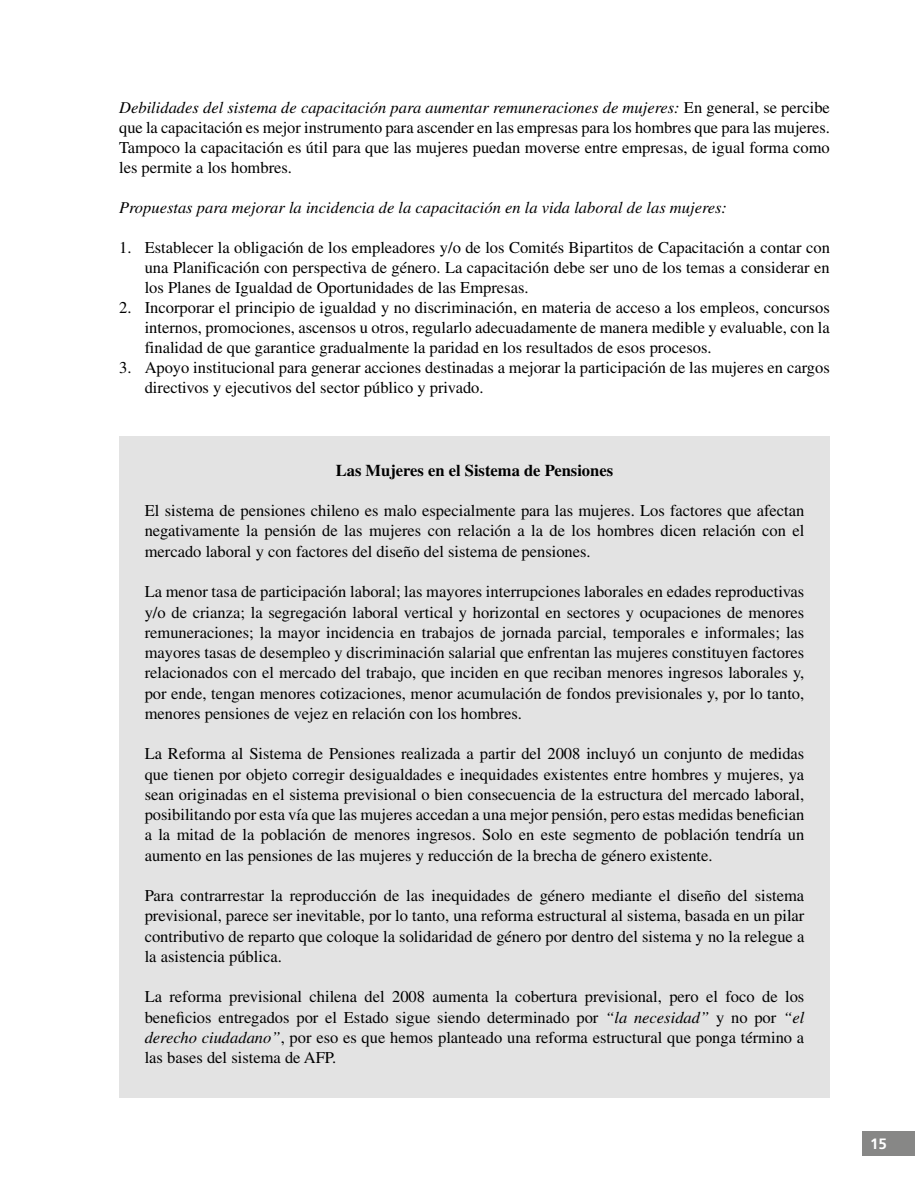
<style>
.page{position:relative;width:915px;height:1191px;background:#fff}
.page>*{position:absolute;margin:0;border:0;box-sizing:border-box;transform-origin:0 0}
.t1{font:16.5px/20.2px "Times LT Std";color:#000;text-align:justify}
.t2{font:italic 16.5px "Times LT Std";color:#000}
.t3{font:700 16.5px "Times LT Std";color:#000}
.t4{font:700 15px "Frutiger LT Std";color:#fff}
.s1{font-style:italic}
</style>
<div class="page">
<div style="left:862px;top:1131px;width:52px;height:24px;background:#878786"></div>
<div style="left:119px;top:436px;width:710px;height:661px;background:#e3e3e3"></div>
<p class="t1" style="left:119px;top:98px;width:712px"><span class="s1">Debilidades del sistema de capacitación para aumentar remuneraciones de mujeres:</span> En general, se percibe que la capacitación es mejor instrumento para ascender en las empresas para los hombres que para las mujeres.<br>Tampoco la capacitación es útil para que las mujeres puedan moverse entre empresas, de igual forma como les permite a los hombres.</p>
<p class="t2" style="left:119px;top:198px;width:609px">Propuestas para mejorar la incidencia de la capacitación en la vida laboral de las mujeres:</p>
<p class="t1" style="left:145px;top:237px;width:686px;text-indent:-26px">1. Establecer la obligación de los empleadores y/o de los Comités Bipartitos de Capacitación a contar con una Planificación con perspectiva de género. La capacitación debe ser uno de los temas a considerar en los Planes de Igualdad de Oportunidades de las Empresas.</p>
<p class="t1" style="left:145px;top:297px;width:686px;text-indent:-26px">2. Incorporar el principio de igualdad y no discriminación, en materia de acceso a los empleos, concursos internos, promociones, ascensos u otros, regularlo adecuadamente de manera medible y evaluable, con la finalidad de que garantice gradualmente la paridad en los resultados de esos procesos.</p>
<p class="t1" style="left:145px;top:357px;width:686px;text-indent:-26px">3. Apoyo institucional para generar acciones destinadas a mejorar la participación de las mujeres en cargos directivos y ejecutivos del sector público y privado.</p>
<p class="t3" style="left:336px;top:461px;width:279px">Las Mujeres en el Sistema de Pensiones</p>
<p class="t1" style="left:145px;top:500px;width:661px">El sistema de pensiones chileno es malo especialmente para las mujeres. Los factores que afectan negativamente la pensión de las mujeres con relación a la de los hombres dicen relación con el mercado laboral y con factores del diseño del sistema de pensiones.</p>
<p class="t1" style="left:145px;top:581px;width:661px">La menor tasa de participación laboral; las mayores interrupciones laborales en edades reproductivas y/o de crianza; la segregación laboral vertical y horizontal en sectores y ocupaciones de menores remuneraciones; la mayor incidencia en trabajos de jornada parcial, temporales e informales; las mayores tasas de desempleo y discriminación salarial que enfrentan las mujeres constituyen factores relacionados con el mercado del trabajo, que inciden en que reciban menores ingresos laborales y, por ende, tengan menores cotizaciones, menor acumulación de fondos previsionales y, por lo tanto, menores pensiones de vejez en relación con los hombres.</p>
<p class="t1" style="left:145px;top:743px;width:661px">La Reforma al Sistema de Pensiones realizada a partir del 2008 incluyó un conjunto de medidas que tienen por objeto corregir desigualdades e inequidades existentes entre hombres y mujeres, ya sean originadas en el sistema previsional o bien consecuencia de la estructura del mercado laboral, posibilitando por esta vía que las mujeres accedan a una mejor pensión, pero estas medidas benefician a la mitad de la población de menores ingresos. Solo en este segmento de población tendría un aumento en las pensiones de las mujeres y reducción de la brecha de género existente.</p>
<p class="t1" style="left:145px;top:885px;width:661px">Para contrarrestar la reproducción de las inequidades de género mediante el diseño del sistema previsional, parece ser inevitable, por lo tanto, una reforma estructural al sistema, basada en un pilar contributivo de reparto que coloque la solidaridad de género por dentro del sistema y no la relegue a la asistencia pública.</p>
<p class="t1" style="left:145px;top:986px;width:661px">La reforma previsional chilena del 2008 aumenta la cobertura previsional, pero el foco de los beneficios entregados por el Estado sigue siendo determinado por <span class="s1">“la necesidad”</span> y no por <span class="s1">“el derecho ciudadano”</span>, por eso es que hemos planteado una reforma estructural que ponga término a las bases del sistema de AFP.</p>
<p class="t4" style="left:869px;top:1134px;width:18px">15</p>
</div>
